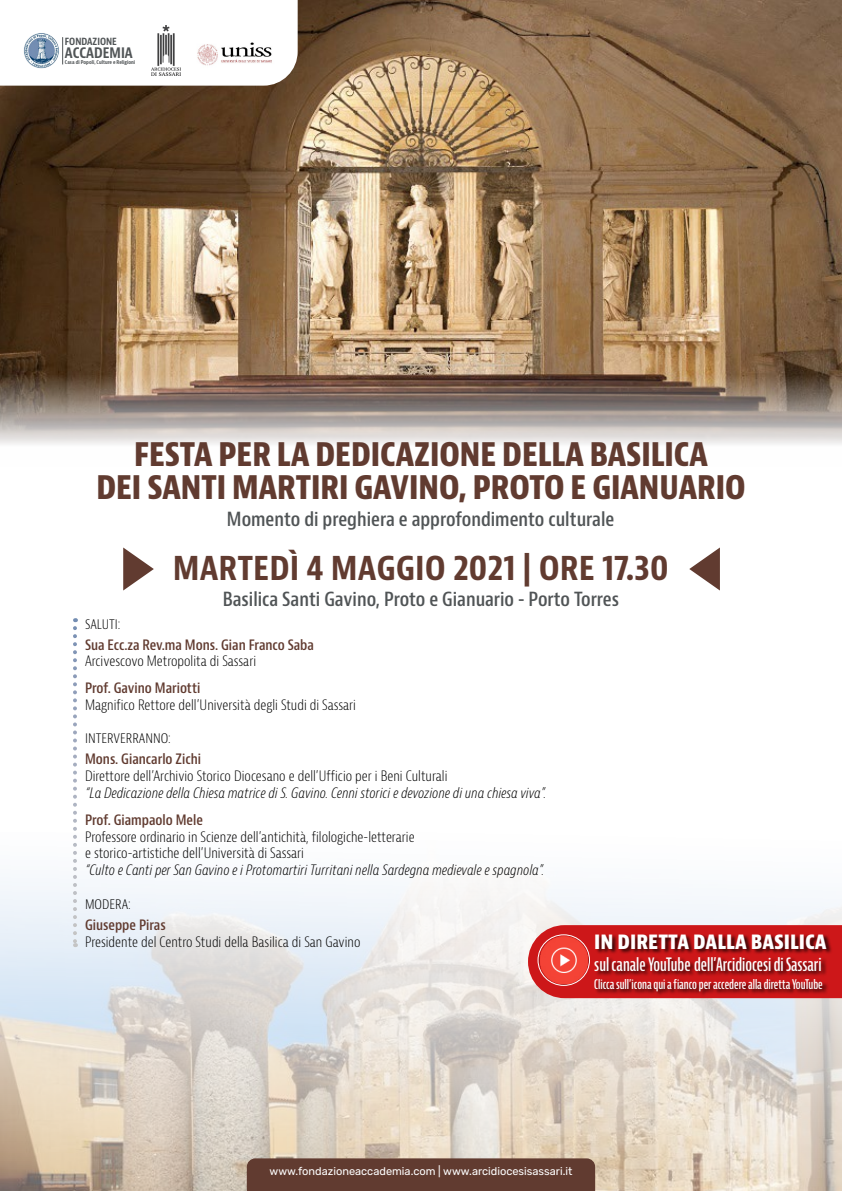
<style>
.page{position:relative;width:842px;height:1191px;background:#fff}
.page>*{position:absolute;margin:0;border:0;box-sizing:border-box;transform-origin:0 0}
.t1{font:700 condensed 35px "Bernina Sans";color:#613b30}
.t2{font:800 condensed 31.6px/32.9px "Bernino Sans";color:#613b30;text-align:center}
.t3{font:700 condensed 21px "Bernina Sans";color:#fff}
.t4{font:600 condensed 19px "Bernino Sans";color:#505456}
.t5{font:600 extra-condensed 18px "Bernina Sans";color:#fff}
.t6{font:700 condensed 14.1px "Bernina Sans";color:#505456}
.t7{font:300 condensed 14px/16.8px "Bernina Sans";color:#000}
.t8{font:italic 300 condensed 14px "Bernina Sans";color:#000}
.t9{font:600 condensed 14px "Bernino Sans";color:#613b30}
.t10{font:600 extra-condensed 13px "Bernina Sans";color:#fff}
.t11{font:11px "Rubik";color:#fff}
.t12{font:700 condensed 9.6px "Bernina Sans";color:#505456}
.t13{font:700 condensed 5.1px "Bernina Sans";color:#505456}
</style>
<div class="page">
<img style="left:0;top:881px;width:842px;height:310px">
<img style="left:0;top:0;width:842px;height:444px">
<svg style="left:73px;top:628px;width:4px;height:319px"></svg>
<svg style="left:123px;top:547px;width:31px;height:43px"></svg>
<svg style="left:0;top:0;width:298px;height:86px"></svg>
<img style="left:152px;top:25px;width:28px;height:51px">
<img style="left:193px;top:41px;width:84px;height:28px">
<svg style="left:689px;top:547px;width:31px;height:43px"></svg>
<svg style="left:528px;top:925px;width:314px;height:73px;background:#d03031"></svg>
<div style="left:595px;top:934px;width:238px;height:63px;background:#000;opacity:.75"></div>
<img style="left:538px;top:934px;width:51px;height:51px">
<div style="left:538px;top:934px;width:52px;height:51px;border:1px solid #fff;border-radius:50%"></div>
<div style="left:247px;top:1158px;width:348px;height:33px;background:#613b30"></div>
<p class="t12" style="left:65px;top:36px;width:53px">FONDAZIONE</p>
<p class="t6" style="left:65px;top:44px;width:69px">ACCADEMIA</p>
<p class="t13" style="left:65px;top:59px;width:72px">Casa di Popoli, Culture e Religioni</p>
<h2 class="t2" style="left:96px;top:438px;width:651px">FESTA PER LA DEDICAZIONE DELLA BASILICA<br>DEI SANTI MARTIRI GAVINO, PROTO E GIANUARIO</h2>
<h3 class="t4" style="left:227px;top:507px;width:389px">Momento di preghiera e approfondimento culturale</h3>
<h1 class="t1" style="left:173px;top:545px;width:497px">MARTEDÌ 4 MAGGIO 2021 | ORE 17.30</h1>
<h3 class="t4" style="left:223px;top:587px;width:398px">Basilica Santi Gavino, Proto e Gianuario - Porto Torres</h3>
<p class="t7" style="left:85px;top:615px;width:37px">SALUTI:</p>
<p class="t9" style="left:85px;top:636px;width:230px">Sua Ecc.za Rev.ma Mons. Gian Franco Saba</p>
<p class="t7" style="left:85px;top:653px;width:173px">Arcivescovo Metropolita di Sassari</p>
<p class="t9" style="left:85px;top:679px;width:117px">Prof. Gavino Mariotti</p>
<p class="t7" style="left:85px;top:696px;width:272px">Magnifico Rettore dell’Università degli Studi di Sassari</p>
<p class="t7" style="left:85px;top:730px;width:87px">INTERVERRANNO:</p>
<p class="t9" style="left:85px;top:751px;width:118px">Mons. Giancarlo Zichi</p>
<p class="t7" style="left:85px;top:768px;width:364px">Direttore dell’Archivio Storico Diocesano e dell’Ufficio per i Beni Culturali</p>
<p class="t8" style="left:85px;top:785px;width:463px">“La Dedicazione della Chiesa matrice di S. Gavino. Cenni storici e devozione di una chiesa viva”.</p>
<p class="t9" style="left:85px;top:811px;width:119px">Prof. Giampaolo Mele</p>
<p class="t7" style="left:85px;top:828px;width:331px">Professore ordinario in Scienze dell’antichità, filologiche-letterarie e storico-artistiche dell’Università di Sassari</p>
<p class="t8" style="left:85px;top:862px;width:461px">“Culto e Canti per San Gavino e i Protomartiri Turritani nella Sardegna medievale e spagnola”.</p>
<p class="t7" style="left:85px;top:895px;width:47px">MODERA:</p>
<p class="t9" style="left:85px;top:916px;width:82px">Giuseppe Piras</p>
<p class="t7" style="left:85px;top:933px;width:277px">Presidente del Centro Studi della Basilica di San Gavino</p>
<h3 class="t3" style="left:594px;top:928px;width:234px">IN DIRETTA DALLA BASILICA</h3>
<p class="t5" style="left:594px;top:954px;width:229px">sul canale YouTube dell’Arcidiocesi di Sassari</p>
<p class="t10" style="left:594px;top:977px;width:230px">Clicca sull’icona qui a fianco per accedere alla diretta YouTube</p>
<p class="t11" style="left:269px;top:1165px;width:304px">www.fondazioneaccademia.com | www.arcidiocesisassari.it</p>
</div>
